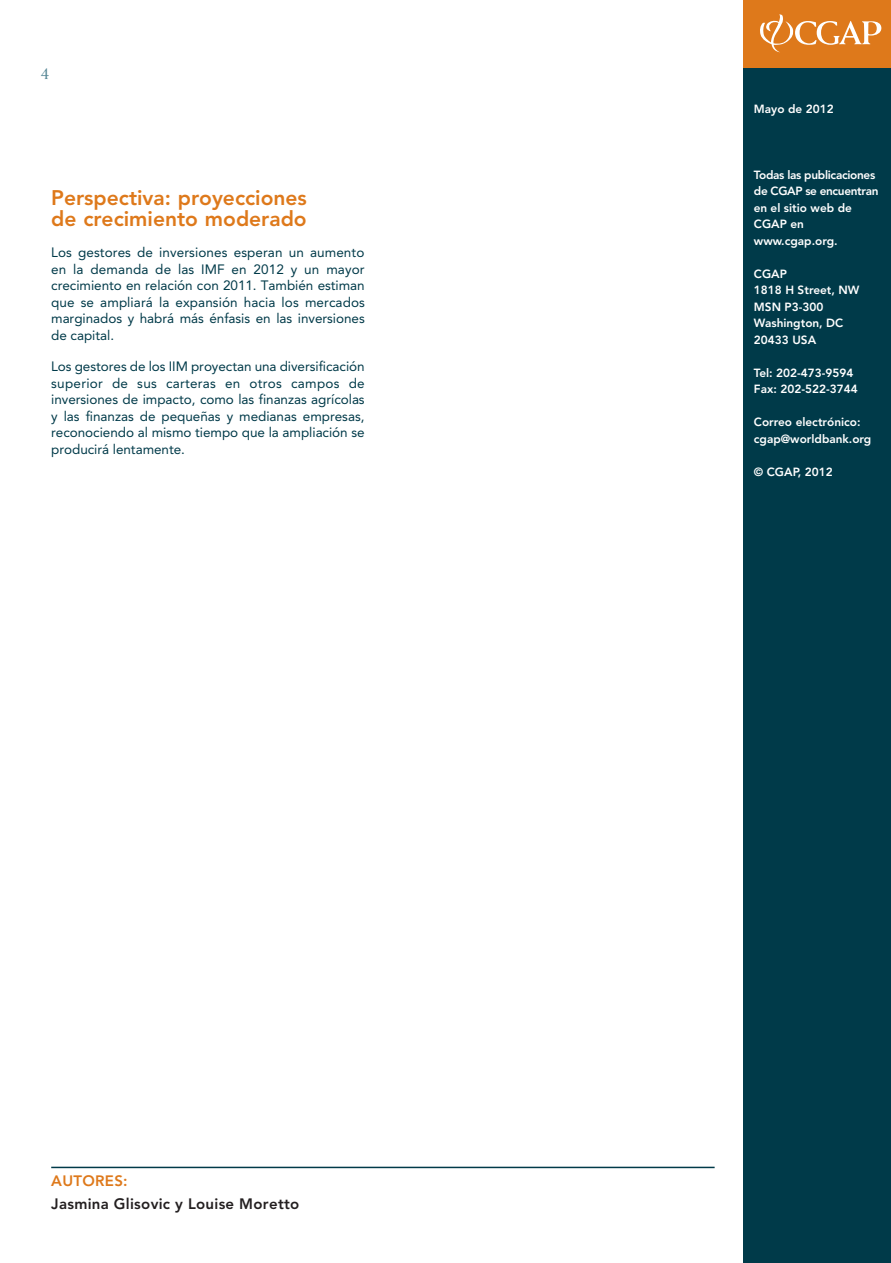
<style>
.page{position:relative;width:891px;height:1263px;background:#fff}
.page>*{position:absolute;margin:0;border:0;box-sizing:border-box;transform-origin:0 0}
.subhead_1{font:800 21px/21px "Avenir";color:#de791b}
.t1{font:18px "Weiss";color:#548594}
.body_text{font:800 15px "Avenir";letter-spacing:.02em;color:#231f20}
.body_text-2{font:800 15px "Avenir";letter-spacing:.02em;color:#de791b}
.bibliography{font:13.5px/16.5px "Avenir";letter-spacing:-.005em;color:#003a49;text-align:justify}
.t2{font:800 11.85px/16.5px "Avenir";color:#fff}
.t3{font:800 11.85px/16.5px "Avenir";letter-spacing:-.025em;color:#fff}
</style>
<div class="page">
<div style="left:744px;top:54px;width:147px;height:1208px;background:#003a49"></div>
<div style="left:744px;top:0;width:147px;height:67px;background:#de791b"></div>
<svg style="left:760px;top:15px;width:121px;height:37px"></svg>
<hr style="left:51px;top:1166px;width:664px;height:1px;background:#003a49">
<p class="t1" style="left:40px;top:62px;width:10px">4</p>
<p class="subhead_1" style="left:51px;top:187px;width:257px">Perspectiva: proyecciones de crecimiento moderado</p>
<p class="bibliography" style="left:51px;top:244px;width:315px">Los gestores de inversiones esperan un aumento en la demanda de las IMF en 2012 y un mayor crecimiento en relación con 2011. También estiman que se ampliará la expansión hacia los mercados marginados y habrá más énfasis en las inversiones de capital.</p>
<p class="bibliography" style="left:51px;top:358px;width:315px">Los gestores de los IIM proyectan una diversificación superior de sus carteras en otros campos de inversiones de impacto, como las finanzas agrícolas y las finanzas de pequeñas y medianas empresas, reconociendo al mismo tiempo que la ampliación se producirá lentamente.</p>
<p class="body_text-2" style="left:51px;top:1172px;width:78px">AUTORES:</p>
<p class="body_text" style="left:51px;top:1194px;width:250px">Jasmina Glisovic y Louise Moretto</p>
<p class="t2" style="left:754px;top:100px;width:81px">Mayo de 2012</p>
<p class="t3" style="left:754px;top:166px;width:126px">Todas las publicaciones de CGAP se encuentran en el sitio web de<br>CGAP en www.cgap.org.</p>
<p class="t2" style="left:754px;top:265px;width:35px">CGAP</p>
<p class="t2" style="left:754px;top:282px;width:107px">1818 H Street, NW</p>
<p class="t2" style="left:754px;top:298px;width:71px">MSN P3-300</p>
<p class="t2" style="left:754px;top:315px;width:91px">Washington, DC<br>20433 USA</p>
<p class="t2" style="left:754px;top:364px;width:101px">Tel: 202-473-9594</p>
<p class="t2" style="left:754px;top:381px;width:105px">Fax: 202-522-3744</p>
<p class="t2" style="left:754px;top:414px;width:108px">Correo electrónico:</p>
<p class="t2" style="left:754px;top:430px;width:119px">cgap@worldbank.org</p>
<p class="t2" style="left:754px;top:463px;width:80px">© CGAP, 2012</p>
</div>
